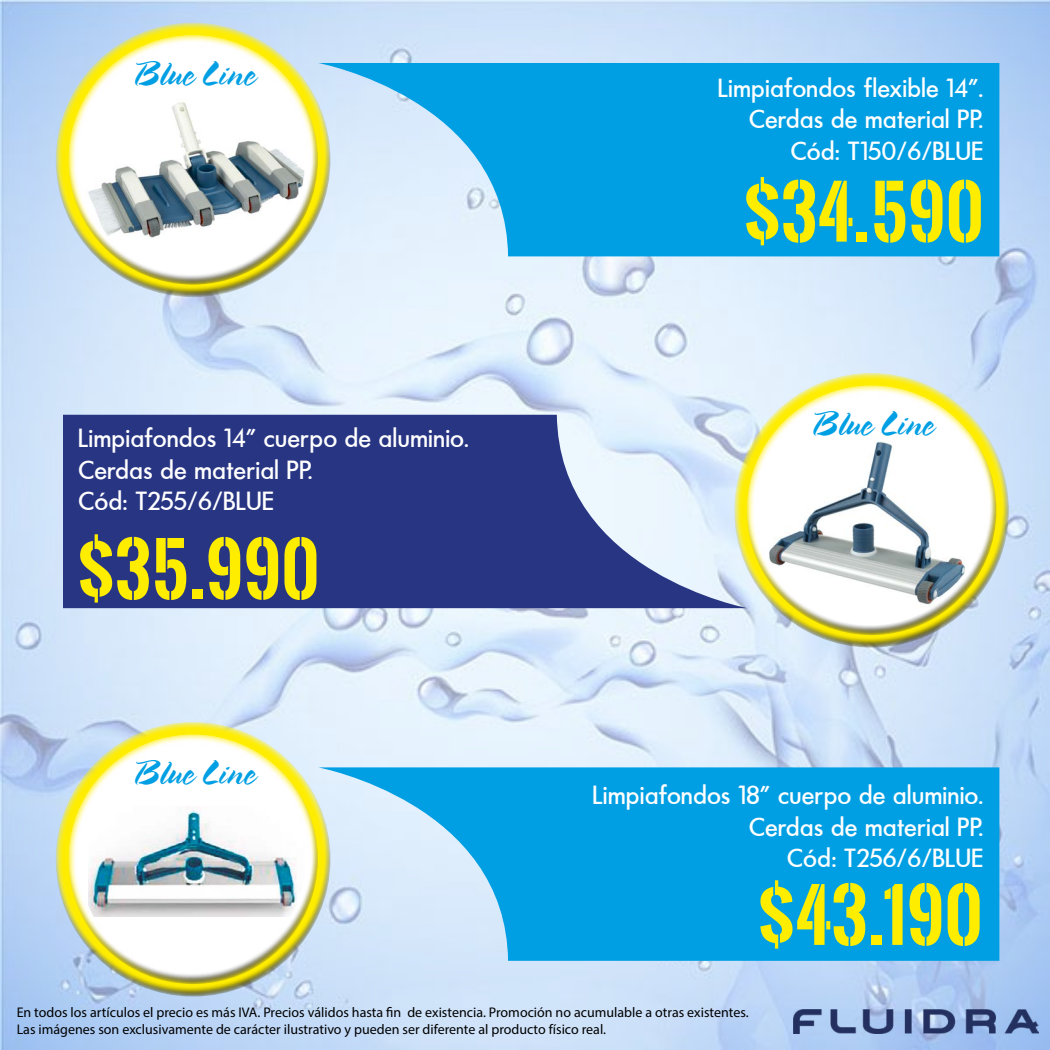
<style>
.page{position:relative;width:1050px;height:1050px;background:#fff}
.page>*{position:absolute;margin:0;border:0;box-sizing:border-box;transform-origin:0 0}
.t1{font:700 70px "Oswald Stencil";color:#ffed00}
.t2{font:35.88px "HL Brush 2 BK";color:#009fe3}
.t3{font:500 28px/31.5px "Futura";letter-spacing:.05em;color:#fff;text-align:right}
.t4{font:14px/16.8px "Myriad Pro";color:#000}
</style>
<div class="page">
<img style="left:0;top:0;width:1050px;height:1050px">
<svg style="left:347px;top:63px;width:652px;height:193px;background:#26ace7"></svg>
<svg style="left:347px;top:767px;width:652px;height:194px;background:#25abe7"></svg>
<svg style="left:63px;top:415px;width:657px;height:193px;background:#485597"></svg>
<img style="left:794px;top:1009px;width:244px;height:25px">
<div style="left:41px;top:10px;width:306px;height:289px;background:#000;opacity:.75"></div>
<div style="left:41px;top:709px;width:306px;height:289px;background:#000;opacity:.75"></div>
<div style="left:720px;top:360px;width:306px;height:289px;background:#000;opacity:.75"></div>
<div style="left:54px;top:23px;width:280px;height:263px;background:#000;opacity:.75"></div>
<div style="left:54px;top:722px;width:280px;height:263px;background:#000;opacity:.75"></div>
<div style="left:732px;top:373px;width:280px;height:263px;background:#000;opacity:.75"></div>
<img style="left:79px;top:79px;width:226px;height:188px">
<img style="left:88px;top:806px;width:217px;height:111px">
<img style="left:758px;top:405px;width:225px;height:220px">
<h2 class="t2" style="left:131px;top:51px;width:125px">Blue Line</h2>
<h3 class="t3" style="left:79px;top:423px;width:391px;text-align:left">Limpiafondos 14” cuerpo de aluminio.<br>Cerdas de material PP.<br>Cód: T255/6/BLUE</h3>
<h1 class="t1" style="left:77px;top:518px;width:244px">$35.990</h1>
<h2 class="t2" style="left:131px;top:751px;width:125px">Blue Line</h2>
<h3 class="t3" style="left:718px;top:72px;width:266px">Limpiafondos flexible 14”.<br>Cerdas de material PP.<br>Cód: T150/6/BLUE</h3>
<h1 class="t1" style="left:743px;top:161px;width:242px">$34.590</h1>
<h2 class="t2" style="left:810px;top:402px;width:125px">Blue Line</h2>
<h3 class="t3" style="left:593px;top:780px;width:391px">Limpiafondos 18” cuerpo de aluminio.<br>Cerdas de material PP.<br>Cód: T256/6/BLUE</h3>
<h1 class="t1" style="left:758px;top:864px;width:227px">$43.190</h1>
<p class="t4" style="left:17px;top:1004px;width:734px">En todos los artículos el precio es más IVA. Precios válidos hasta fin de existencia. Promoción no acumulable a otras existentes.<br>Las imágenes son exclusivamente de carácter ilustrativo y pueden ser diferente al producto físico real.</p>
</div>
